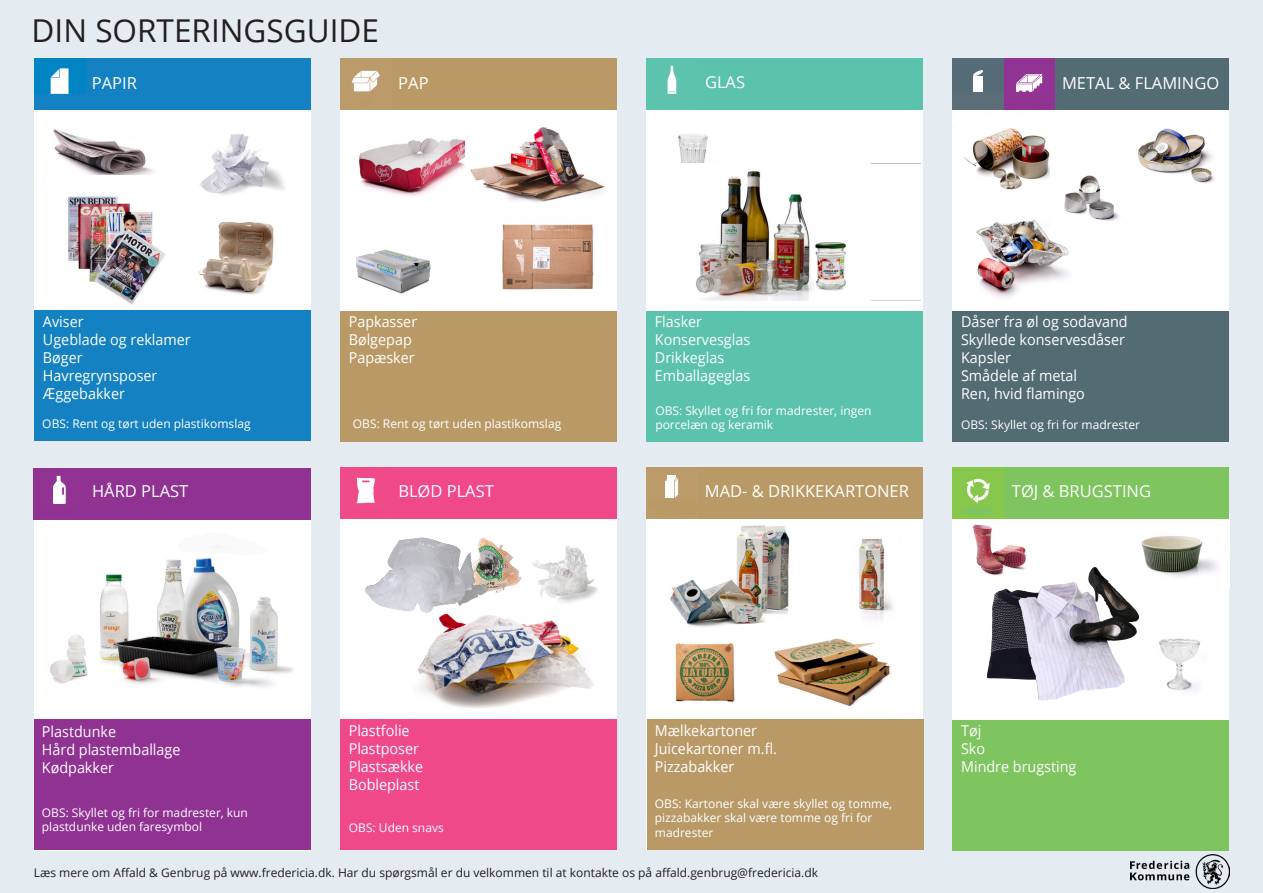
<style>
.page{position:relative;width:1263px;height:893px;background:#e5ecf1}
.page>*{position:absolute;margin:0;border:0;box-sizing:border-box;transform-origin:0 0}
.t1{font:31.5px "Open Sans";color:#231f20}
.t2{font:16.5px "Open Sans";color:#fff}
.t3{font:15px/18px "Open Sans";color:#fff;scale:.96 1}
.t4{font:12px/14.4px "Open Sans";color:#fff}
.t5{font:12px "Open Sans";color:#231f20}
</style>
<div class="page">
<div style="left:34px;top:58px;width:276px;height:383px;background:#fff"></div>
<div style="left:34px;top:468px;width:276px;height:383px;background:#fff"></div>
<div style="left:340px;top:58px;width:277px;height:383px;background:#fff"></div>
<div style="left:340px;top:467px;width:277px;height:383px;background:#fff"></div>
<div style="left:646px;top:468px;width:277px;height:382px;background:#fff"></div>
<div style="left:646px;top:58px;width:277px;height:383px;background:#fff"></div>
<div style="left:952px;top:59px;width:277px;height:382px;background:#fff"></div>
<svg style="left:952px;top:519px;width:277px;height:201px;background:#dcdbdf"></svg>
<img style="left:1125px;top:519px;width:104px;height:69px">
<img style="left:675px;top:643px;width:60px;height:60px">
<img style="left:774px;top:638px;width:118px;height:68px">
<img style="left:663px;top:518px;width:146px;height:123px">
<img style="left:839px;top:518px;width:73px;height:102px">
<img style="left:994px;top:567px;width:118px;height:54px">
<img style="left:959px;top:522px;width:78px;height:62px">
<img style="left:1139px;top:623px;width:83px;height:81px">
<img style="left:100px;top:558px;width:193px;height:129px">
<img style="left:50px;top:635px;width:38px;height:49px">
<img style="left:53px;top:129px;width:101px;height:46px">
<img style="left:68px;top:196px;width:98px;height:109px">
<img style="left:199px;top:134px;width:86px;height:61px">
<img style="left:418px;top:613px;width:176px;height:95px">
<img style="left:521px;top:545px;width:77px;height:58px">
<img style="left:483px;top:537px;width:38px;height:56px">
<img style="left:365px;top:538px;width:124px;height:75px">
<img style="left:359px;top:138px;width:106px;height:58px">
<img style="left:198px;top:221px;width:76px;height:74px">
<img style="left:470px;top:127px;width:135px;height:75px">
<img style="left:502px;top:224px;width:92px;height:66px">
<img style="left:356px;top:250px;width:75px;height:44px">
<img style="left:678px;top:134px;width:30px;height:29px">
<img style="left:696px;top:163px;width:224px;height:137px">
<img style="left:976px;top:220px;width:93px;height:78px">
<img style="left:1138px;top:128px;width:77px;height:55px">
<img style="left:963px;top:128px;width:87px;height:62px">
<img style="left:1050px;top:175px;width:70px;height:58px">
<div style="left:952px;top:59px;width:277px;height:51px;background:#536b73"></div>
<div style="left:34px;top:58px;width:276px;height:51px;background:#1481c2"></div>
<div style="left:646px;top:467px;width:277px;height:51px;background:#b99a67"></div>
<div style="left:340px;top:467px;width:277px;height:51px;background:#ef4989"></div>
<div style="left:34px;top:468px;width:276px;height:51px;background:#8f3292"></div>
<div style="left:340px;top:58px;width:277px;height:51px;background:#b99a67"></div>
<div style="left:646px;top:58px;width:277px;height:51px;background:#5bc2ac"></div>
<div style="left:952px;top:468px;width:277px;height:51px;background:#7ec45f"></div>
<div style="left:1004px;top:59px;width:51px;height:51px;background:#903393"></div>
<svg style="left:1016px;top:74px;width:26px;height:18px"></svg>
<img style="left:952px;top:468px;width:52px;height:51px">
<svg style="left:962px;top:507px;width:31px;height:8px"></svg>
<svg style="left:356px;top:478px;width:19px;height:26px"></svg>
<svg style="left:53px;top:476px;width:13px;height:28px"></svg>
<div style="left:34px;top:58px;width:51px;height:51px;background:#0084c3"></div>
<svg style="left:51px;top:68px;width:18px;height:26px"></svg>
<svg style="left:352px;top:71px;width:28px;height:20px"></svg>
<svg style="left:667px;top:66px;width:10px;height:28px"></svg>
<div style="left:952px;top:59px;width:52px;height:51px;background:#556c78"></div>
<svg style="left:973px;top:70px;width:10px;height:6px"></svg>
<div style="left:973px;top:87px;width:10px;height:5px;background:#fff"></div>
<hr style="left:973px;top:77px;width:10px;height:4px;background:#fff">
<svg style="left:973px;top:82px;width:10px;height:5px"></svg>
<svg style="left:665px;top:475px;width:14px;height:23px"></svg>
<div style="left:952px;top:92px;width:52px;height:18px;background:#5b6d76"></div>
<div style="left:34px;top:94px;width:51px;height:15px;background:#1481c2"></div>
<div style="left:34px;top:310px;width:276px;height:131px;background:#1481c2"></div>
<div style="left:340px;top:311px;width:277px;height:131px;background:#b99a67"></div>
<div style="left:646px;top:311px;width:277px;height:131px;background:#5bc2ac"></div>
<div style="left:952px;top:311px;width:277px;height:131px;background:#536b73"></div>
<div style="left:34px;top:719px;width:276px;height:131px;background:#8f3292"></div>
<div style="left:340px;top:719px;width:277px;height:131px;background:#ef4989"></div>
<div style="left:647px;top:719px;width:276px;height:131px;background:#b99a67"></div>
<div style="left:952px;top:720px;width:277px;height:131px;background:#7ec45f"></div>
<img style="left:1130px;top:855px;width:99px;height:34px">
<h1 class="t1" style="left:32px;top:9px;width:349px">DIN SORTERINGSGUIDE</h1>
<p class="t2" style="left:92px;top:71px;width:47px">PAPIR</p>
<p class="t2" style="left:398px;top:71px;width:32px">PAP</p>
<p class="t2" style="left:705px;top:71px;width:42px">GLAS</p>
<p class="t2" style="left:1062px;top:71px;width:159px">METAL &amp; FLAMINGO</p>
<p class="t3" style="left:43px;top:312px;width:155px">Aviser<br>Ugeblade og reklamer<br>Bøger<br>Havregrynsposer<br>Æggebakker</p>
<p class="t3" style="left:349px;top:312px;width:73px">Papkasser<br>Bølgepap<br>Papæsker</p>
<p class="t3" style="left:655px;top:312px;width:101px">Flasker<br>Konservesglas<br>Drikkeglas<br>Emballageglas</p>
<p class="t4" style="left:42px;top:417px;width:210px">OBS: Rent og tørt uden plastikomslag</p>
<p class="t4" style="left:353px;top:417px;width:210px">OBS: Rent og tørt uden plastikomslag</p>
<p class="t4" style="left:655px;top:403px;width:218px">OBS: Skyllet og fri for madrester, ingen porcelæn og keramik</p>
<p class="t3" style="left:961px;top:312px;width:175px">Dåser fra øl og sodavand<br>Skyllede konservesdåser<br>Kapsler<br>Smådele af metal<br>Ren, hvid flamingo</p>
<p class="t4" style="left:961px;top:417px;width:180px">OBS: Skyllet og fri for madrester</p>
<p class="t2" style="left:92px;top:480px;width:98px">HÅRD PLAST</p>
<p class="t2" style="left:398px;top:480px;width:97px">BLØD PLAST</p>
<p class="t2" style="left:705px;top:479px;width:206px">MAD- &amp; DRIKKEKARTONER</p>
<p class="t2" style="left:1012px;top:480px;width:141px">TØJ &amp; BRUGSTING</p>
<p class="t3" style="left:42px;top:722px;width:146px">Plastdunke<br>Hård plastemballage<br>Kødpakker</p>
<p class="t4" style="left:42px;top:805px;width:208px">OBS: Skyllet og fri for madrester, kun plastdunke uden faresymbol</p>
<p class="t3" style="left:349px;top:721px;width:79px">Plastfolie<br>Plastposer<br>Plastsække<br>Bobleplast</p>
<p class="t3" style="left:655px;top:721px;width:129px">Mælkekartoner<br>Juicekartoner m.fl.<br>Pizzabakker</p>
<p class="t3" style="left:961px;top:721px;width:122px">Tøj<br>Sko<br>Mindre brugsting</p>
<p class="t4" style="left:655px;top:796px;width:239px">OBS: Kartoner skal være skyllet og tomme, pizzabakker skal være tomme og fri for madrester</p>
<p class="t4" style="left:349px;top:820px;width:96px">OBS: Uden snavs</p>
<p class="t5" style="left:34px;top:864px;width:786px">Læs mere om Affald &amp; Genbrug på www.fredericia.dk. Har du spørgsmål er du velkommen til at kontakte os på affald.genbrug@fredericia.dk</p>
</div>
